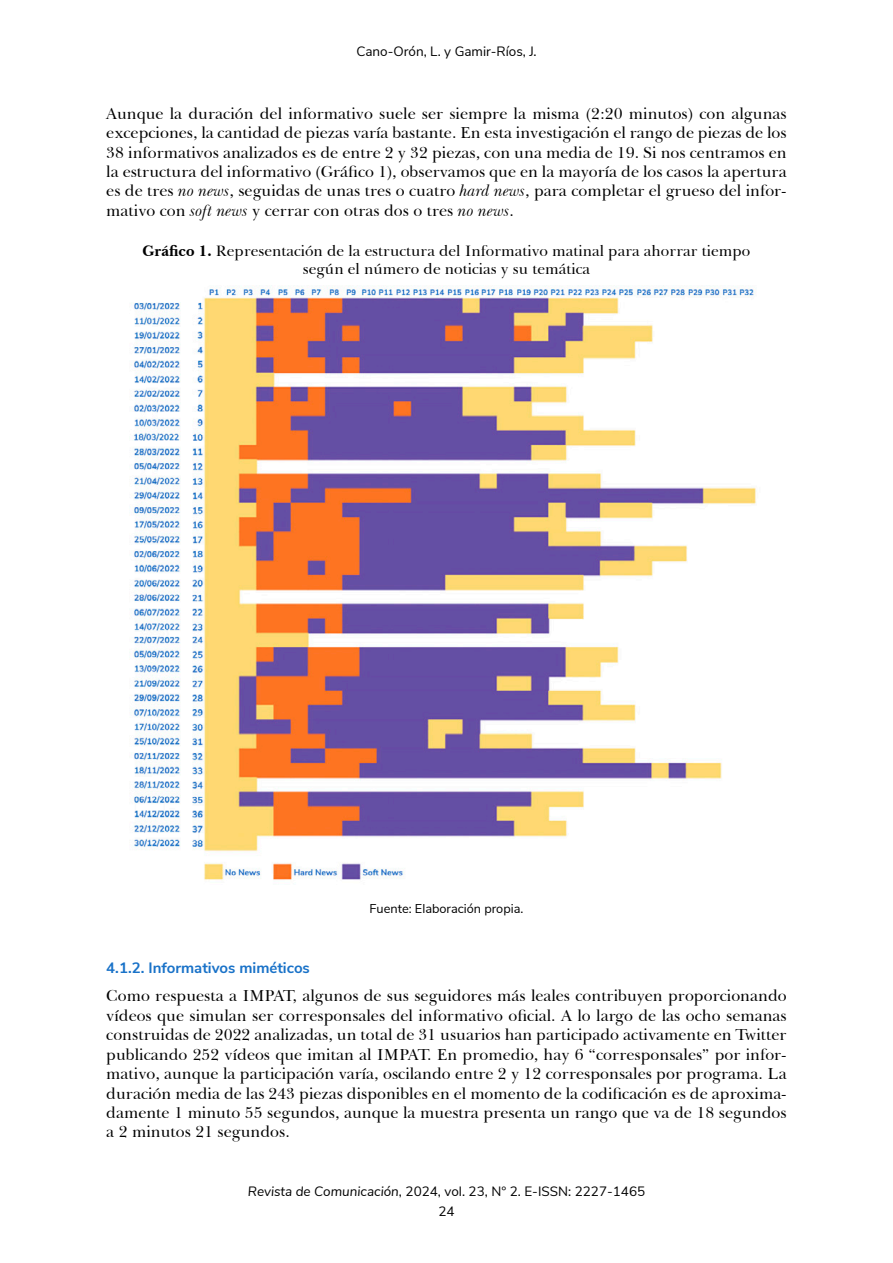
<style>
.page{position:relative;width:893px;height:1263px;background:#fff}
.page>*{position:absolute;margin:0;border:0;box-sizing:border-box;transform-origin:0 0}
.Texto{font:16.2px/19.5px "Baskerville BT";color:#000;text-align:justify}
.Tabla-título{font:15.45px/18.6px "Baskerville BT";color:#000;text-align:center}
.Subtítulo_2{font:700 15px "Nunito Sans";color:#1972c8}
.t1{font:13.5px/20.4px "Nunito Sans";color:#000;text-align:center}
.Tabla-pie{font:12.75px "Nunito Sans";color:#000}
.s1{font-style:italic}
.s2{font-weight:700}
</style>
<div class="page">
<img style="left:133px;top:286px;width:624px;height:594px">
<p class="t1" style="left:356px;top:40px;width:182px">Cano-Orón, L. y Gamir-Ríos, J.</p>
<p class="Texto" style="left:106px;top:103px;width:682px">Aunque la duración del informativo suele ser siempre la misma (2:20 minutos) con algunas excepciones, la cantidad de piezas varía bastante. En esta investigación el rango de piezas de los 38 informativos analizados es de entre 2 y 32 piezas, con una media de 19. Si nos centramos en la estructura del informativo (Gráfico 1), observamos que en la mayoría de los casos la apertura es de tres <span class="s1">no news</span>, seguidas de unas tres o cuatro <span class="s1">hard news</span>, para completar el grueso del infor&shy;mativo con <span class="s1">soft news</span> y cerrar con otras dos o tres <span class="s1">no news</span>.</p>
<p class="Tabla-título" style="left:143px;top:241px;width:609px"><span class="s2">Gráfico 1.</span> Representación de la estructura del Informativo matinal para ahorrar tiempo según el número de noticias y su temática</p>
<p class="Tabla-pie" style="left:370px;top:899px;width:155px">Fuente: Elaboración propia.</p>
<p class="Subtítulo_2" style="left:106px;top:957px;width:205px">4.1.2. Informativos miméticos</p>
<p class="Texto" style="left:106px;top:986px;width:682px">Como respuesta a IMPAT, algunos de sus seguidores más leales contribuyen proporcionando vídeos que simulan ser corresponsales del informativo oficial. A lo largo de las ocho semanas construidas de 2022 analizadas, un total de 31 usuarios han participado activamente en Twitter publicando 252 vídeos que imitan al IMPAT. En promedio, hay 6 “corresponsales” por infor&shy;mativo, aunque la participación varía, oscilando entre 2 y 12 corresponsales por programa. La duración media de las 243 piezas disponibles en el momento de la codificación es de aproxima&shy;damente 1 minuto 55 segundos, aunque la muestra presenta un rango que va de 18 segundos a 2 minutos 21 segundos.</p>
<p class="t1" style="left:248px;top:1180px;width:399px"><span class="s1">Revista de Comunicación</span>, 2024, vol. 23, N° 2. E-ISSN: 2227-1465<br>24</p>
</div>
